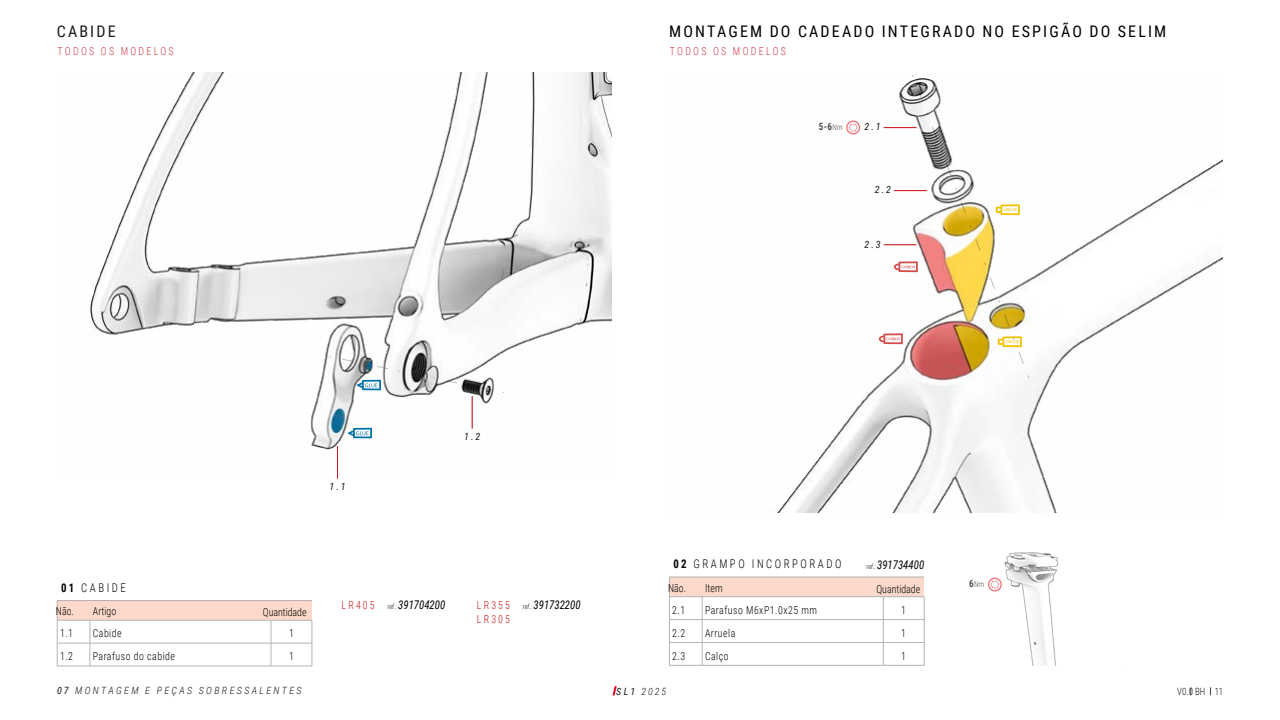
<style>
.page{position:relative;width:1280px;height:720px;background:#fff}
.page>*{position:absolute;margin:0;border:0;box-sizing:border-box;transform-origin:0 0}
.t1{font:16px "Roboto Condensed";letter-spacing:.135em;color:#000}
.t2{font:16px "Roboto Condensed";letter-spacing:.135em;color:#1a1a1a}
.t3{font:italic 12px "Roboto Condensed";color:#000;scale:.9 1}
.t4{font:300 12px "Roboto Condensed";letter-spacing:.235em;color:#000;scale:.9 1}
.t5{font:300 11px "Roboto Condensed";letter-spacing:.05em;color:#000;scale:.9 1}
.t6{font:300 11px "Roboto Condensed";letter-spacing:.235em;color:#d23a45;scale:.9 1}
.t7{font:300 11px "Roboto Condensed";color:#000;scale:.9 1}
.t8{font:300 11px/14px "Roboto Condensed";letter-spacing:.21em;color:#cd1719;scale:.9 1}
.t9{font:italic 300 10px "Roboto Condensed";letter-spacing:.235em;color:#1a1a1a}
.t10{font:italic 10px "Roboto Condensed";color:#1a1a1a}
.t11{font:300 10px "Roboto Condensed";color:#1a1a1a;scale:.9 1}
.t12{font:700 10px "Roboto Condensed";color:#4d4d4d;scale:.9 1}
.t13{font:300 8px "Roboto Condensed";color:#4d4d4d;scale:.9 1}
.s1{font-weight:700}
.s2{font-weight:300;font-size:7px}
.s3{font-weight:300;font-size:8px}
.s4{font-weight:700;font-size:10px}
.s5{font-weight:400}
</style>
<div class="page">
<svg style="left:613px;top:686px;width:4px;height:9px"></svg>
<img style="left:90px;top:72px;width:522px;height:378px">
<div style="left:57px;top:601px;width:255px;height:19px;background:#fcd9ca"></div>
<hr style="left:57px;top:643px;width:33px;height:1px;background:#b3b3b3">
<hr style="left:90px;top:643px;width:181px;height:1px;background:#b3b3b3">
<svg style="left:90px;top:621px;width:1px;height:45px"></svg>
<hr style="left:271px;top:643px;width:41px;height:1px;background:#b3b3b3">
<svg style="left:271px;top:621px;width:1px;height:45px"></svg>
<hr style="left:57px;top:666px;width:33px;height:1px;background:#b3b3b3">
<hr style="left:90px;top:666px;width:181px;height:1px;background:#b3b3b3">
<hr style="left:271px;top:666px;width:41px;height:1px;background:#b3b3b3">
<hr style="left:57px;top:600px;width:33px;height:1px;background:#b3b3b3">
<svg style="left:57px;top:601px;width:1px;height:65px"></svg>
<hr style="left:90px;top:600px;width:181px;height:1px;background:#b3b3b3">
<hr style="left:271px;top:600px;width:41px;height:1px;background:#b3b3b3">
<hr style="left:57px;top:620px;width:33px;height:1px;background:#b3b3b3">
<hr style="left:90px;top:620px;width:181px;height:1px;background:#b3b3b3">
<hr style="left:271px;top:620px;width:41px;height:1px;background:#b3b3b3">
<svg style="left:312px;top:620px;width:1px;height:46px"></svg>
<hr style="left:337px;top:446px;width:1px;height:33px;background:#d61017">
<hr style="left:472px;top:396px;width:1px;height:33px;background:#d61017">
<svg style="left:348px;top:428px;width:24px;height:10px"></svg>
<svg style="left:319px;top:353px;width:186px;height:41px"></svg>
<img style="left:773px;top:82px;width:449px;height:431px">
<div style="left:669px;top:577px;width:255px;height:20px;background:#fcd9ca"></div>
<hr style="left:669px;top:619px;width:33px;height:1px;background:#b3b3b3">
<hr style="left:702px;top:619px;width:181px;height:1px;background:#b3b3b3">
<hr style="left:883px;top:619px;width:41px;height:1px;background:#b3b3b3">
<hr style="left:669px;top:642px;width:33px;height:1px;background:#b3b3b3">
<hr style="left:702px;top:642px;width:181px;height:1px;background:#b3b3b3">
<svg style="left:702px;top:598px;width:1px;height:67px"></svg>
<hr style="left:883px;top:642px;width:41px;height:1px;background:#b3b3b3">
<svg style="left:883px;top:598px;width:1px;height:67px"></svg>
<hr style="left:669px;top:665px;width:33px;height:1px;background:#b3b3b3">
<hr style="left:702px;top:665px;width:181px;height:1px;background:#b3b3b3">
<hr style="left:883px;top:665px;width:41px;height:1px;background:#b3b3b3">
<hr style="left:669px;top:577px;width:33px;height:1px;background:#b3b3b3">
<svg style="left:669px;top:578px;width:1px;height:87px"></svg>
<hr style="left:702px;top:577px;width:181px;height:1px;background:#b3b3b3">
<hr style="left:883px;top:577px;width:41px;height:1px;background:#b3b3b3">
<hr style="left:669px;top:597px;width:33px;height:1px;background:#b3b3b3">
<hr style="left:702px;top:597px;width:181px;height:1px;background:#b3b3b3">
<hr style="left:883px;top:597px;width:41px;height:1px;background:#b3b3b3">
<svg style="left:924px;top:597px;width:1px;height:68px"></svg>
<hr style="left:884px;top:127px;width:32px;height:1px;background:#d61017">
<hr style="left:894px;top:190px;width:33px;height:1px;background:#d61017">
<hr style="left:884px;top:245px;width:32px;height:1px;background:#d61017">
<svg style="left:894px;top:261px;width:14px;height:11px"></svg>
<svg style="left:879px;top:333px;width:24px;height:11px"></svg>
<svg style="left:908px;top:74px;width:122px;height:305px"></svg>
<svg style="left:846px;top:121px;width:14px;height:14px"></svg>
<img style="left:1004px;top:552px;width:54px;height:114px">
<svg style="left:988px;top:578px;width:14px;height:14px"></svg>
<h1 class="t2" style="left:57px;top:20px;width:60px">CABIDE</h1>
<p class="t6" style="left:58px;top:43px;width:131px">TODOS OS MODELOS</p>
<p class="t10" style="left:330px;top:480px;width:18px">1.1</p>
<p class="t10" style="left:464px;top:430px;width:18px">1.2</p>
<p class="t4" style="left:61px;top:579px;width:73px"><span class="s1">01</span> CABIDE</p>
<p class="t5" style="left:60px;top:626px;width:16px">1.1</p>
<p class="t5" style="left:93px;top:626px;width:34px">Cabide</p>
<p class="t5" style="left:289px;top:626px;width:7px">1</p>
<p class="t5" style="left:60px;top:649px;width:16px">1.2</p>
<p class="t5" style="left:93px;top:649px;width:93px">Parafuso do cabide</p>
<p class="t5" style="left:289px;top:649px;width:7px">1</p>
<p class="t5" style="left:56px;top:604px;width:21px">Não.</p>
<p class="t5" style="left:93px;top:604px;width:27px">Artigo</p>
<p class="t7" style="left:263px;top:605px;width:50px">Quantidade</p>
<p class="t8" style="left:342px;top:598px;width:38px">LR405</p>
<p class="t3" style="left:388px;top:596px;width:66px"><span class="s2">ref.:</span> 391704200</p>
<p class="t3" style="left:523px;top:596px;width:66px"><span class="s2">ref.:</span> 391732200</p>
<p class="t8" style="left:477px;top:598px;width:38px">LR355<br>LR305</p>
<h1 class="t1" style="left:669px;top:20px;width:499px">MONTAGEM DO CADEADO INTEGRADO NO ESPIGÃO DO SELIM</h1>
<p class="t6" style="left:670px;top:43px;width:131px">TODOS OS MODELOS</p>
<p class="t12" style="left:819px;top:120px;width:28px">5-6<span class="s3">Nm</span></p>
<p class="t10" style="left:865px;top:120px;width:18px">2.1</p>
<p class="t10" style="left:875px;top:183px;width:18px">2.2</p>
<p class="t10" style="left:865px;top:237px;width:18px">2.3</p>
<p class="t4" style="left:673px;top:556px;width:188px"><span class="s1">02</span> GRAMPO INCORPORADO</p>
<p class="t5" style="left:672px;top:602px;width:16px">2.1</p>
<p class="t5" style="left:705px;top:602px;width:126px">Parafuso M6xP1.0x25 mm</p>
<p class="t5" style="left:901px;top:602px;width:7px">1</p>
<p class="t5" style="left:672px;top:625px;width:16px">2.2</p>
<p class="t5" style="left:705px;top:625px;width:35px">Arruela</p>
<p class="t5" style="left:901px;top:625px;width:7px">1</p>
<p class="t5" style="left:672px;top:648px;width:16px">2.3</p>
<p class="t5" style="left:705px;top:648px;width:28px">Calço</p>
<p class="t5" style="left:901px;top:648px;width:7px">1</p>
<p class="t3" style="left:866px;top:556px;width:66px"><span class="s2">ref.:</span> 391734400</p>
<p class="t5" style="left:668px;top:580px;width:21px">Não.</p>
<p class="t5" style="left:705px;top:580px;width:21px">Item</p>
<p class="t7" style="left:876px;top:581px;width:50px">Quantidade</p>
<p class="t13" style="left:969px;top:579px;width:18px"><span class="s4">6</span>Nm</p>
<p class="t9" style="left:57px;top:684px;width:246px"><span class="s5">07</span> MONTAGEM E PEÇAS SOBRESSALENTES</p>
<p class="t9" style="left:616px;top:685px;width:52px"><span class="s5">SL1</span> 2025</p>
<p class="t11" style="left:1177px;top:685px;width:53px">V0.0 BH 11</p>
</div>
